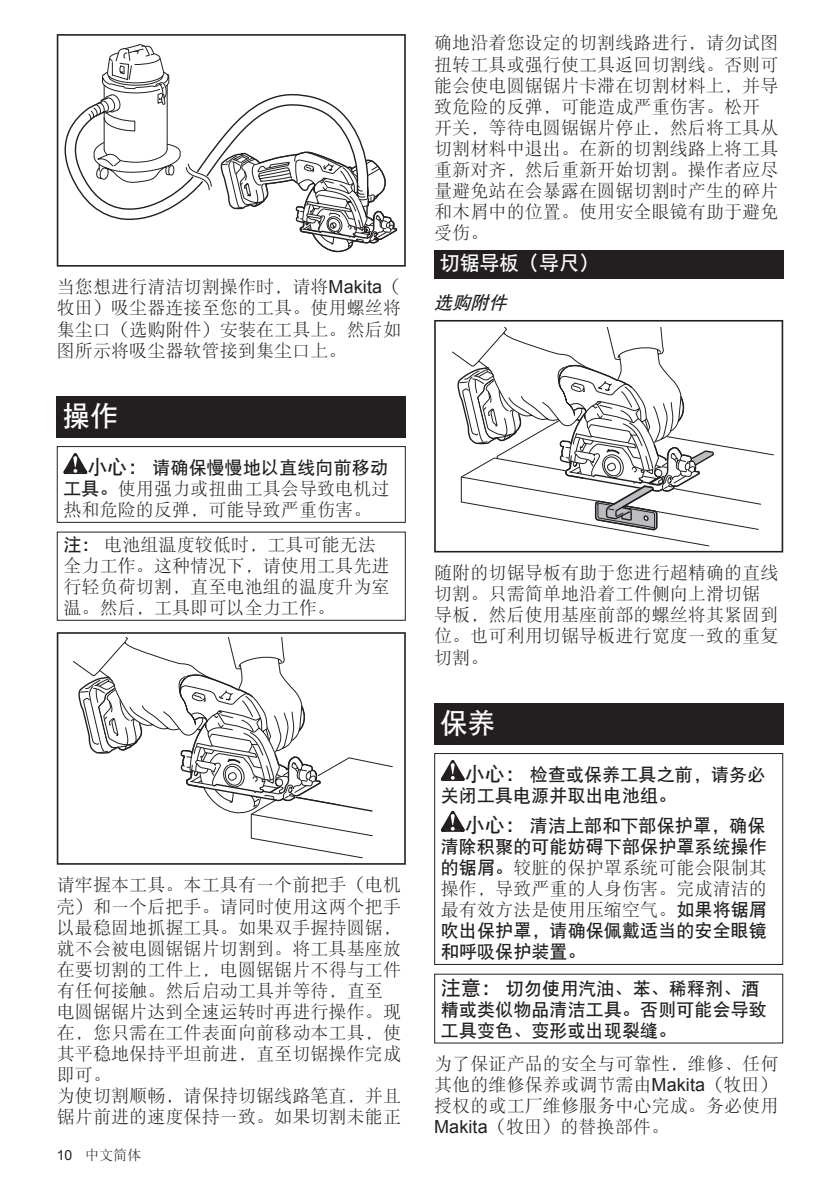
<style>
.page{position:relative;width:840px;height:1191px;background:#fff}
.page>*{position:absolute;margin:0;border:0;box-sizing:border-box;transform-origin:0 0}
.t1{font:28px "DFP Hei W7 GB EUC H";color:#fff}
.t2{font:20px "DFP Hei W7 GB EUC H";letter-spacing:-.01em;color:#fff}
.t3{font:18px/21px "DFP Song W3 GB EUC H";letter-spacing:.005em;color:#231f20}
.t4{font:18px/21px "DFP Hei W7 GB EUC H";letter-spacing:.005em;color:#231f20}
.t5{font:italic 18px "DFP Hei W7 GB EUC H";color:#231f20}
.t6{font:14px "DFP Song W3 GB EUC H";color:#231f20}
.s1{font-family:"Arial"}
.s2{font-size:20px}
.s3{font-family:"DFP Hei W7 GB EUC H"}
</style>
<div class="page">
<svg style="left:57px;top:34px;width:348px;height:233px"></svg>
<div style="left:57px;top:396px;width:348px;height:41px;background:#231f20"></div>
<svg style="left:63px;top:453px;width:24px;height:21px"></svg>
<div style="left:57px;top:446px;width:348px;height:77px;border:1px solid #231f20"></div>
<div style="left:57px;top:531px;width:348px;height:90px;border:1px solid #231f20"></div>
<svg style="left:57px;top:632px;width:348px;height:232px"></svg>
<svg style="left:72px;top:637px;width:321px;height:222px"></svg>
<div style="left:434px;top:250px;width:348px;height:29px;background:#231f20"></div>
<svg style="left:434px;top:320px;width:348px;height:232px"></svg>
<div style="left:434px;top:703px;width:348px;height:41px;background:#231f20"></div>
<svg style="left:440px;top:760px;width:24px;height:21px"></svg>
<svg style="left:440px;top:810px;width:24px;height:22px"></svg>
<div style="left:434px;top:753px;width:348px;height:212px;border:1px solid #231f20"></div>
<p class="t3" style="left:57px;top:276px;width:345px;text-align:justify">当您想进行清洁切割操作时，请将<span class="s1">Makita</span>（牧田）吸尘器连接至您的工具。使用螺丝将集尘口（选购附件）安装在工具上。然后如图所示将吸尘器软管接到集尘口上。</p>
<h1 class="t1" style="left:62px;top:402px;width:57px">操作</h1>
<p class="t4" style="left:87px;top:457px;width:302px"><span class="s2">小心：</span>请确保慢慢地以直线向前移动</p>
<p class="t3" style="left:63px;top:478px;width:327px"><span class="s3">工具。</span>使用强力或扭曲工具会导致电机过热和危险的反弹，可能导致严重伤害。</p>
<p class="t3" style="left:63px;top:534px;width:327px"><span class="s3">注：</span>电池组温度较低时，工具可能无法全力工作。这种情况下，请使用工具先进行轻负荷切割，直至电池组的温度升为室温。然后，工具即可以全力工作。</p>
<p class="t3" style="left:57px;top:874px;width:345px">请牢握本工具。本工具有一个前把手（电机壳）和一个后把手。请同时使用这两个把手以最稳固地抓握工具。如果双手握持圆锯，就不会被电圆锯锯片切割到。将工具基座放在要切割的工件上，电圆锯锯片不得与工件有任何接触。然后启动工具并等待，直至电圆锯锯片达到全速运转时再进行操作。现在，您只需在工件表面向前移动本工具，使其平稳地保持平坦前进，直至切锯操作完成即可。<br>为使切割顺畅，请保持切锯线路笔直，并且锯片前进的速度保持一致。如果切割未能正</p>
<p class="t6" style="left:57px;top:1148px;width:86px"><span class="s1">10</span> 中文简体</p>
<p class="t3" style="left:434px;top:33px;width:345px">确地沿着您设定的切割线路进行，请勿试图扭转工具或强行使工具返回切割线。否则可能会使电圆锯锯片卡滞在切割材料上，并导致危险的反弹，可能造成严重伤害。松开开关，等待电圆锯锯片停止，然后将工具从切割材料中退出。在新的切割线路上将工具重新对齐，然后重新开始切割。操作者应尽量避免站在会暴露在圆锯切割时产生的碎片和木屑中的位置。使用安全眼镜有助于避免受伤。</p>
<p class="t2" style="left:439px;top:253px;width:160px">切锯导板（导尺）</p>
<p class="t5" style="left:434px;top:293px;width:79px">选购附件</p>
<p class="t3" style="left:434px;top:562px;width:345px">随附的切锯导板有助于您进行超精确的直线切割。只需简单地沿着工件侧向上滑切锯导板，然后使用基座前部的螺丝将其紧固到位。也可利用切锯导板进行宽度一致的重复切割。</p>
<h1 class="t1" style="left:439px;top:709px;width:57px">保养</h1>
<p class="t4" style="left:440px;top:764px;width:326px;text-indent:24px"><span class="s2">小心：</span>检查或保养工具之前，请务必关闭工具电源并取出电池组。</p>
<p class="t4" style="left:440px;top:815px;width:327px;text-align:right"><span class="s2">小心：</span>清洁上部和下部保护罩，确保<br>清除积聚的可能妨碍下部保护罩系统操作</p>
<p class="t3" style="left:440px;top:857px;width:327px;text-align:justify"><span class="s3">的锯屑。</span>较脏的保护罩系统可能会限制其操作，导致严重的人身伤害。完成清洁的最有效方法是使用压缩空气。<span class="s3">如果将锯屑</span></p>
<p class="t4" style="left:440px;top:920px;width:327px">吹出保护罩，请确保佩戴适当的安全眼镜和呼吸保护装置。</p>
<p class="t4" style="left:440px;top:977px;width:327px"><span class="s2">注意：</span>切勿使用汽油、苯、稀释剂、酒精或类似物品清洁工具。否则可能会导致工具变色、变形或出现裂缝。</p>
<p class="t3" style="left:434px;top:1053px;width:345px;text-align:justify">为了保证产品的安全与可靠性，维修、任何其他的维修保养或调节需由<span class="s1">Makita</span>（牧田）授权的或工厂维修服务中心完成。务必使用<span class="s1">Makita</span>（牧田）的替换部件。</p>
</div>
